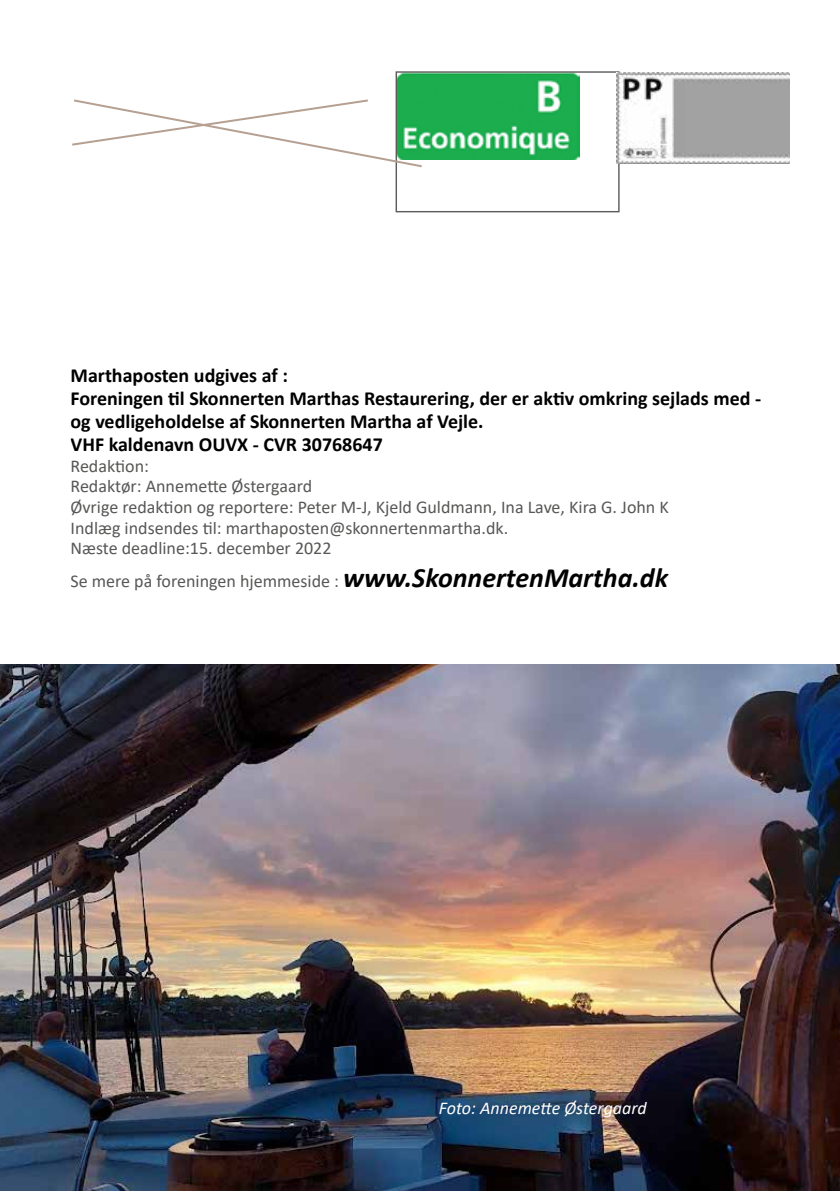
<style>
.page{position:relative;width:840px;height:1191px;background:#fff}
.page>*{position:absolute;margin:0;border:0;box-sizing:border-box;transform-origin:0 0}
.t1{font:700 20px/23px "Calibri";color:#000}
.t2{font:18px/20.6px "Calibri";color:#575756}
.t3{font:italic 18px "Calibri";color:#fff}
.s1{font-weight:700;font-style:italic;font-size:28px;color:#000}
</style>
<div class="page">
<img style="left:397px;top:73px;width:181px;height:86px">
<div style="left:395px;top:71px;width:224px;height:141px;border:1px solid #5c5c5b"></div>
<img style="left:616px;top:72px;width:173px;height:92px">
<img style="left:0;top:664px;width:839px;height:527px">
<svg style="left:72px;top:98px;width:352px;height:71px"></svg>
<p class="t1" style="left:70px;top:363px;width:691px">Marthaposten udgives af :<br>Foreningen til Skonnerten Marthas Restaurering, der er aktiv omkring sejlads med - og vedligeholdelse af Skonnerten Martha af Vejle.<br>VHF kaldenavn OUVX - CVR 30768647</p>
<p class="t2" style="left:70px;top:455px;width:599px">Redaktion:<br>Redaktør: Annemette Østergaard<br>Øvrige redaktion og reportere: Peter M-J, Kjeld Guldmann, Ina Lave, Kira G. John K Indlæg indsendes til: marthaposten@skonnertenmartha.dk.<br>Næste deadline:15. december 2022</p>
<p class="t2" style="left:70px;top:570px;width:598px">Se mere på foreningen hjemmeside : <span class="s1">www.SkonnertenMartha.dk</span></p>
<p class="t3" style="left:438px;top:1095px;width:209px">Foto: Annemette Østergaard</p>
</div>
